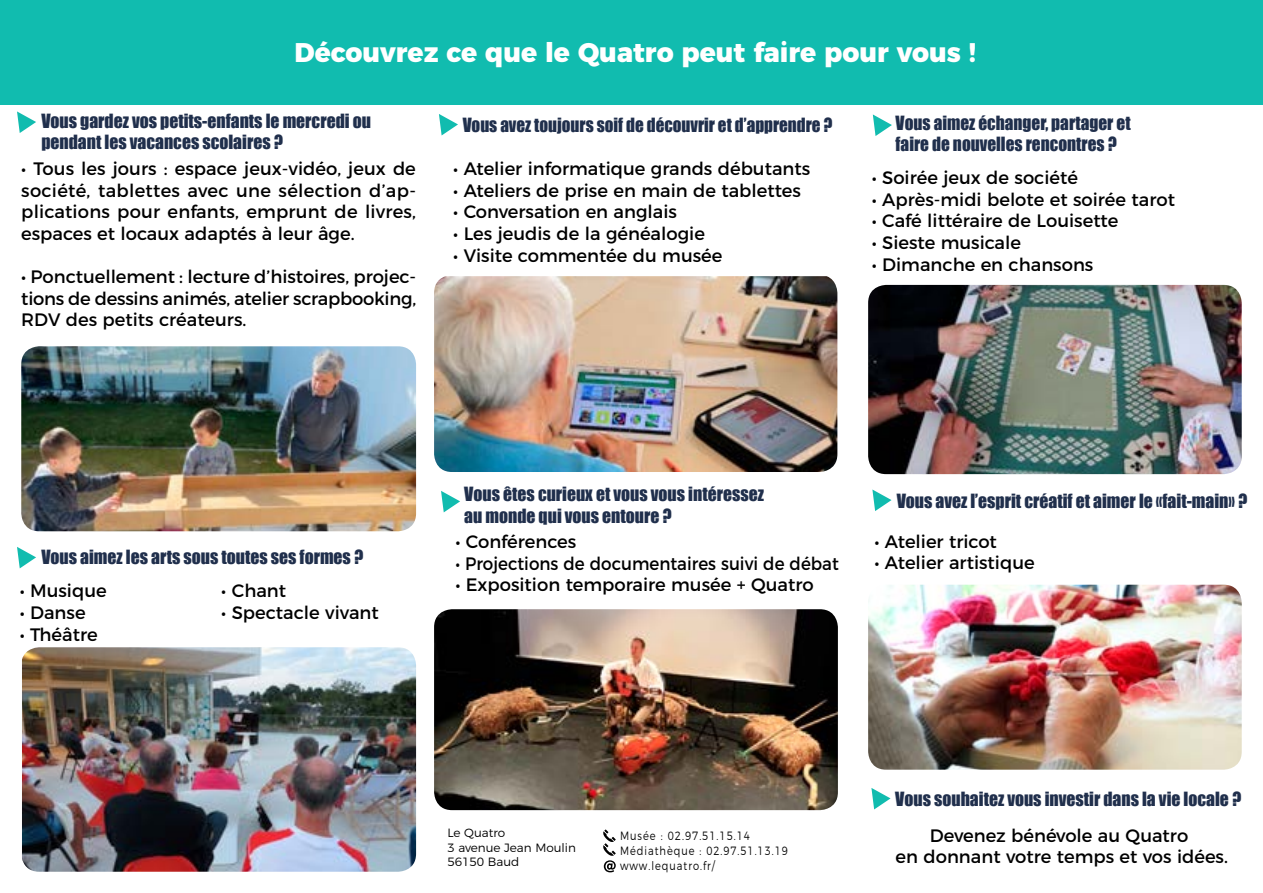
<style>
.page{position:relative;width:1263px;height:893px;background:#fff}
.page>*{position:absolute;margin:0;border:0;box-sizing:border-box;transform-origin:0 0}
.t1{font:800 27px "Montserrat";color:#fff}
.t2{font:18px/21.6px "Montserrat";color:#000;text-align:justify}
.t3{font:18px "Impact";color:#202f4c}
.t4{font:18px "Impact";color:#202f4c;scale:.96 1}
.t5{font:18px "Impact";color:#202f4c;scale:.95 1}
.t6{font:18px "Montserrat";color:#000;scale:.93 1}
.t7{font:300 12px "Montserrat";letter-spacing:.1em;color:#000;scale:.82 1}
.t8{font:300 12px/14.4px "Montserrat";color:#000}
.t9{font:300 12px "Montserrat";letter-spacing:.1em;color:#000;scale:.83 1}
</style>
<div class="page">
<div style="left:0;top:0;width:1263px;height:104px;background:#11bcaf"></div>
<svg style="left:17px;top:111px;width:19px;height:22px"></svg>
<svg style="left:17px;top:547px;width:19px;height:22px"></svg>
<svg style="left:439px;top:114px;width:19px;height:22px"></svg>
<svg style="left:873px;top:114px;width:19px;height:22px"></svg>
<svg style="left:872px;top:489px;width:20px;height:22px"></svg>
<svg style="left:441px;top:491px;width:19px;height:22px"></svg>
<svg style="left:871px;top:788px;width:20px;height:22px"></svg>
<img style="left:434px;top:276px;width:403px;height:196px">
<img style="left:868px;top:285px;width:374px;height:189px">
<img style="left:868px;top:585px;width:374px;height:185px">
<img style="left:21px;top:346px;width:395px;height:185px">
<img style="left:22px;top:647px;width:394px;height:225px">
<img style="left:434px;top:609px;width:404px;height:201px">
<svg style="left:603px;top:829px;width:13px;height:43px"></svg>
<p class="t1" style="left:295px;top:30px;width:683px">Découvrez ce que le Quatro peut faire pour vous !</p>
<p class="t3" style="left:41px;top:107px;width:331px">Vous gardez vos petits-enfants le mercredi ou</p>
<p class="t3" style="left:41px;top:128px;width:243px">pendant les vacances scolaires ?</p>
<p class="t2" style="left:21px;top:157px;width:396px">• Tous les jours : espace jeux-vidéo, jeux de société, tablettes avec une sélection d’ap&shy;plications pour enfants, emprunt de livres, espaces et locaux adaptés à leur âge.</p>
<p class="t2" style="left:21px;top:265px;width:396px">• Ponctuellement : lecture d’histoires, projec&shy;tions de dessins animés, atelier scrapbooking, RDV des petits créateurs.</p>
<p class="t5" style="left:463px;top:111px;width:391px">Vous avez toujours soif de découvrir et d’apprendre ?</p>
<p class="t2" style="left:453px;top:157px;width:359px">• Atelier informatique grands débutants</p>
<p class="t2" style="left:453px;top:178px;width:349px">• Ateliers de prise en main de tablettes</p>
<p class="t2" style="left:453px;top:200px;width:225px">• Conversation en anglais</p>
<p class="t2" style="left:453px;top:221px;width:253px">• Les jeudis de la généalogie</p>
<p class="t2" style="left:453px;top:243px;width:271px">• Visite commentée du musée</p>
<p class="t4" style="left:896px;top:109px;width:246px">Vous aimez échanger, partager et</p>
<p class="t4" style="left:896px;top:130px;width:232px">faire de nouvelles rencontres ?</p>
<p class="t2" style="left:872px;top:165px;width:208px">• Soirée jeux de société</p>
<p class="t2" style="left:872px;top:187px;width:305px">• Après-midi belote et soirée tarot</p>
<p class="t2" style="left:872px;top:209px;width:248px">• Café littéraire de Louisette</p>
<p class="t2" style="left:872px;top:230px;width:151px">• Sieste musicale</p>
<p class="t2" style="left:872px;top:252px;width:223px">• Dimanche en chansons</p>
<p class="t3" style="left:41px;top:543px;width:323px">Vous aimez les arts sous toutes ses formes ?</p>
<p class="t2" style="left:20px;top:579px;width:89px">• Musique</p>
<p class="t2" style="left:20px;top:600px;width:67px">• Danse</p>
<p class="t2" style="left:20px;top:622px;width:80px">• Théâtre</p>
<p class="t2" style="left:221px;top:579px;width:66px">• Chant</p>
<p class="t2" style="left:221px;top:600px;width:159px">• Spectacle vivant</p>
<p class="t3" style="left:464px;top:480px;width:301px">Vous êtes curieux et vous vous intéressez</p>
<p class="t3" style="left:464px;top:501px;width:209px">au monde qui vous entoure ?</p>
<p class="t2" style="left:455px;top:529px;width:122px">• Conférences</p>
<p class="t6" style="left:455px;top:549px;width:414px">• Projections de documentaires suivi de débat</p>
<p class="t2" style="left:455px;top:572px;width:360px">• Exposition temporaire musée + Quatro</p>
<p class="t3" style="left:897px;top:487px;width:352px">Vous avez l’esprit créatif et aimer le «fait-main» ?</p>
<p class="t2" style="left:874px;top:529px;width:124px">• Atelier tricot</p>
<p class="t2" style="left:874px;top:551px;width:162px">• Atelier artistique</p>
<p class="t8" style="left:447px;top:825px;width:130px">Le Quatro<br>3 avenue Jean Moulin<br>56150 Baud</p>
<p class="t9" style="left:620px;top:827px;width:158px">Musée : 02.97.51.15.14</p>
<p class="t7" style="left:620px;top:842px;width:206px">Médiathèque : 02.97.51.13.19</p>
<p class="t7" style="left:620px;top:857px;width:117px">www.lequatro.fr/</p>
<p class="t3" style="left:895px;top:785px;width:347px">Vous souhaitez vous investir dans la vie locale ?</p>
<p class="t2" style="left:930px;top:823px;width:260px">Devenez bénévole au Quatro</p>
<p class="t2" style="left:895px;top:845px;width:334px">en donnant votre temps et vos idées.</p>
</div>
